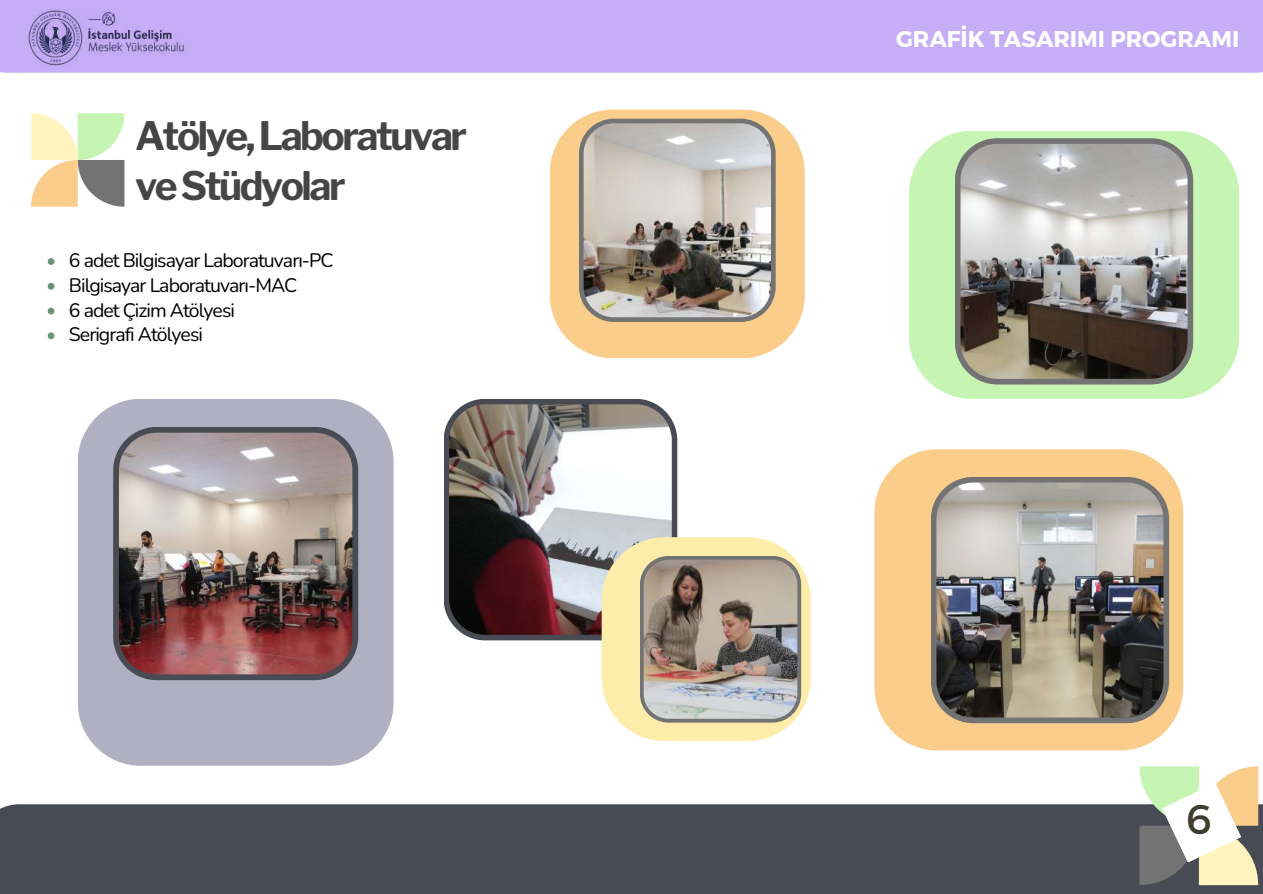
<style>
.page{position:relative;width:1263px;height:894px;background:#fff}
.page>*{position:absolute;margin:0;border:0;box-sizing:border-box;transform-origin:0 0}
.t1{font:41.25px "Montserrat";color:#3e3d2f}
.t2{font:700 39px/49.5px "Libre Franklin";letter-spacing:-.065em;color:#454545}
.t3{font:700 22.8px "Montserrat";color:#fff}
.t4{font:19.5px/24.8px "Nunito";letter-spacing:-.05em;color:#000}
</style>
<div class="page">
<div style="left:909px;top:131px;width:330px;height:267px;background:#c6f4b2;border-radius:63px"></div>
<svg style="left:874px;top:449px;width:309px;height:301px;background:#fbd296"></svg>
<img style="left:931px;top:477px;width:238px;height:246px">
<svg style="left:955px;top:138px;width:238px;height:246px;background:#918f89"></svg>
<img style="left:444px;top:399px;width:233px;height:241px">
<div style="left:602px;top:537px;width:209px;height:203px;background:#feedaa;border-radius:63px"></div>
<img style="left:640px;top:555px;width:161px;height:167px">
<div style="left:0;top:0;width:1263px;height:73px;background:#c6aef6"></div>
<div style="left:0;top:804px;width:1263px;height:89px;background:#484b53"></div>
<svg style="left:1139px;top:766px;width:119px;height:118px"></svg>
<img style="left:20px;top:10px;width:171px;height:63px">
<svg style="left:31px;top:113px;width:93px;height:94px"></svg>
<div style="left:78px;top:398px;width:316px;height:367px;background:#b1b0c3;border-radius:63px"></div>
<img style="left:113px;top:427px;width:245px;height:253px">
<svg style="left:550px;top:109px;width:255px;height:249px;background:#fbd49b"></svg>
<img style="left:579px;top:119px;width:197px;height:203px">
<svg style="left:48px;top:258px;width:6px;height:7px"></svg>
<svg style="left:48px;top:283px;width:6px;height:6px"></svg>
<svg style="left:48px;top:307px;width:6px;height:7px"></svg>
<svg style="left:48px;top:332px;width:6px;height:7px"></svg>
<h2 class="t2" style="left:135px;top:111px;width:334px">Atölye,Laboratuvar veStüdyolar</h2>
<p class="t4" style="left:69px;top:248px;width:266px">6 adet Bilgisayar Laboratuvarı-PC<br>Bilgisayar Laboratuvarı-MAC<br>6 adet Çizim Atölyesi<br>Serigrafi Atölyesi</p>
<p class="t3" style="left:896px;top:24px;width:345px">GRAFİK TASARIMI PROGRAMI</p>
<h1 class="t1" style="left:1186px;top:792px;width:27px">6</h1>
</div>
